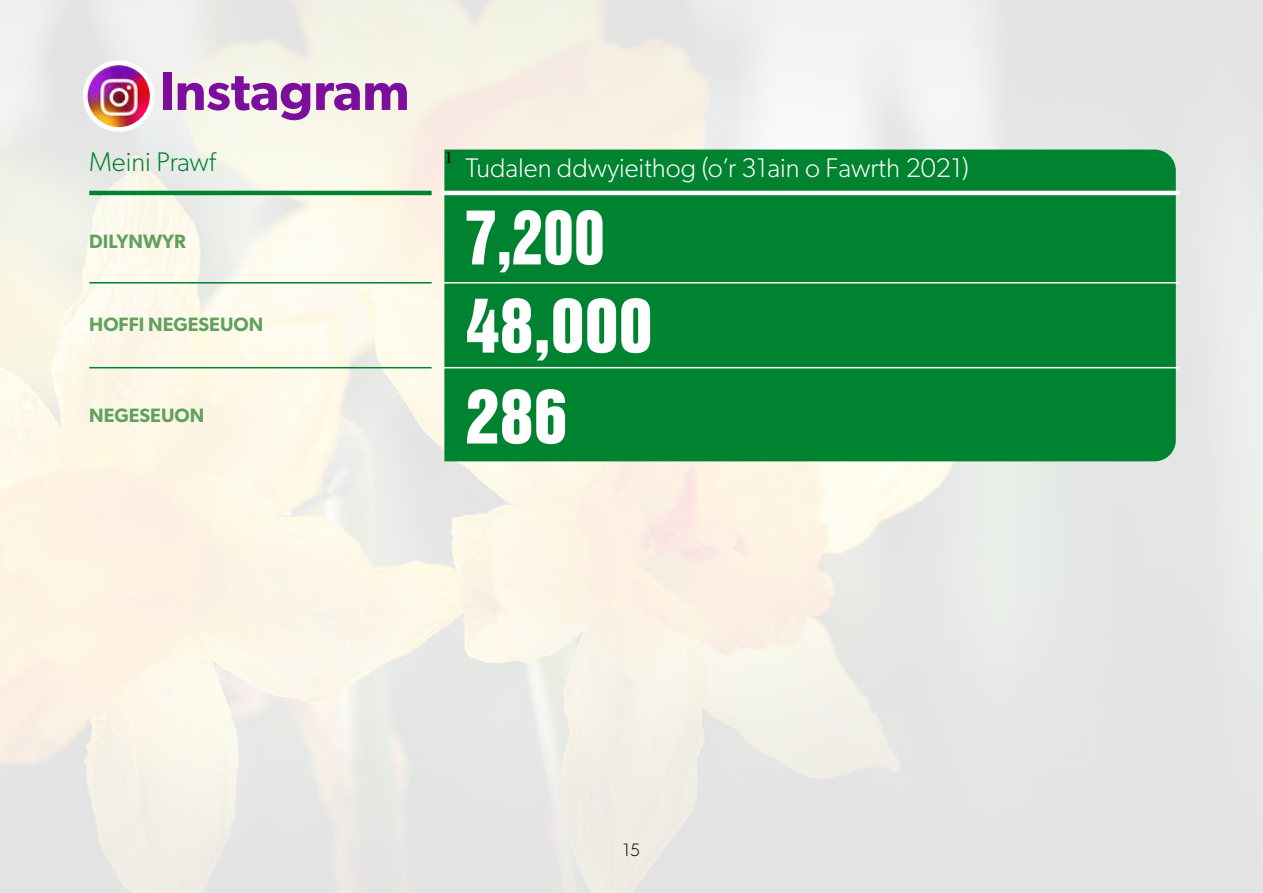
<style>
.page{position:relative;width:1263px;height:893px;background:#fff}
.page>*{position:absolute;margin:0;border:0;box-sizing:border-box;transform-origin:0 0}
.t1{font:67.95px/89.6px "Swiss 921 BT Regular A";color:#fff;scale:.91 1}
.t2{font:600 54px "Gibson";color:#7c0e9d}
.t3{font:300 27px "Gibson";color:#fff}
.t4{font:300 27px "Gibson";color:#008330}
.t5{font:600 19.35px "Gibson";color:#60a15f}
.t6{font:300 18px "Gibson";color:#000}
.t7{font:18px "Minion Pro";color:#000}
</style>
<div class="page">
<div style="left:444px;top:150px;width:732px;height:311px;background:#008330"></div>
<hr style="left:89px;top:191px;width:343px;height:4px;background:#008330">
<hr style="left:89px;top:282px;width:343px;height:2px;background:#008330">
<hr style="left:89px;top:367px;width:343px;height:1px;background:#008330">
<hr style="left:441px;top:191px;width:738px;height:4px;background:#fff">
<hr style="left:441px;top:282px;width:738px;height:2px;background:#fff">
<hr style="left:441px;top:367px;width:738px;height:1px;background:#fff">
<img style="left:88px;top:64px;width:62px;height:66px">
<div style="left:83px;top:60px;width:71px;height:72px;border:5px solid #fff;border-radius:50%"></div>
<h2 class="t2" style="left:159px;top:59px;width:252px">Instagram</h2>
<p class="t4" style="left:89px;top:146px;width:128px">Meini Prawf</p>
<p class="t7" style="left:444px;top:145px;width:10px">1</p>
<p class="t3" style="left:466px;top:152px;width:505px">Tudalen ddwyieithog (o’r 31ain o Fawrth 2021)</p>
<p class="t5" style="left:89px;top:229px;width:98px">DILYNWYR</p>
<p class="t5" style="left:89px;top:313px;width:175px">HOFFI NEGESEUON</p>
<p class="t5" style="left:89px;top:404px;width:117px">NEGESEUON</p>
<h1 class="t1" style="left:466px;top:192px;width:207px">7,200<br>48,000<br>286</h1>
<p class="t6" style="left:623px;top:838px;width:19px">15</p>
</div>
